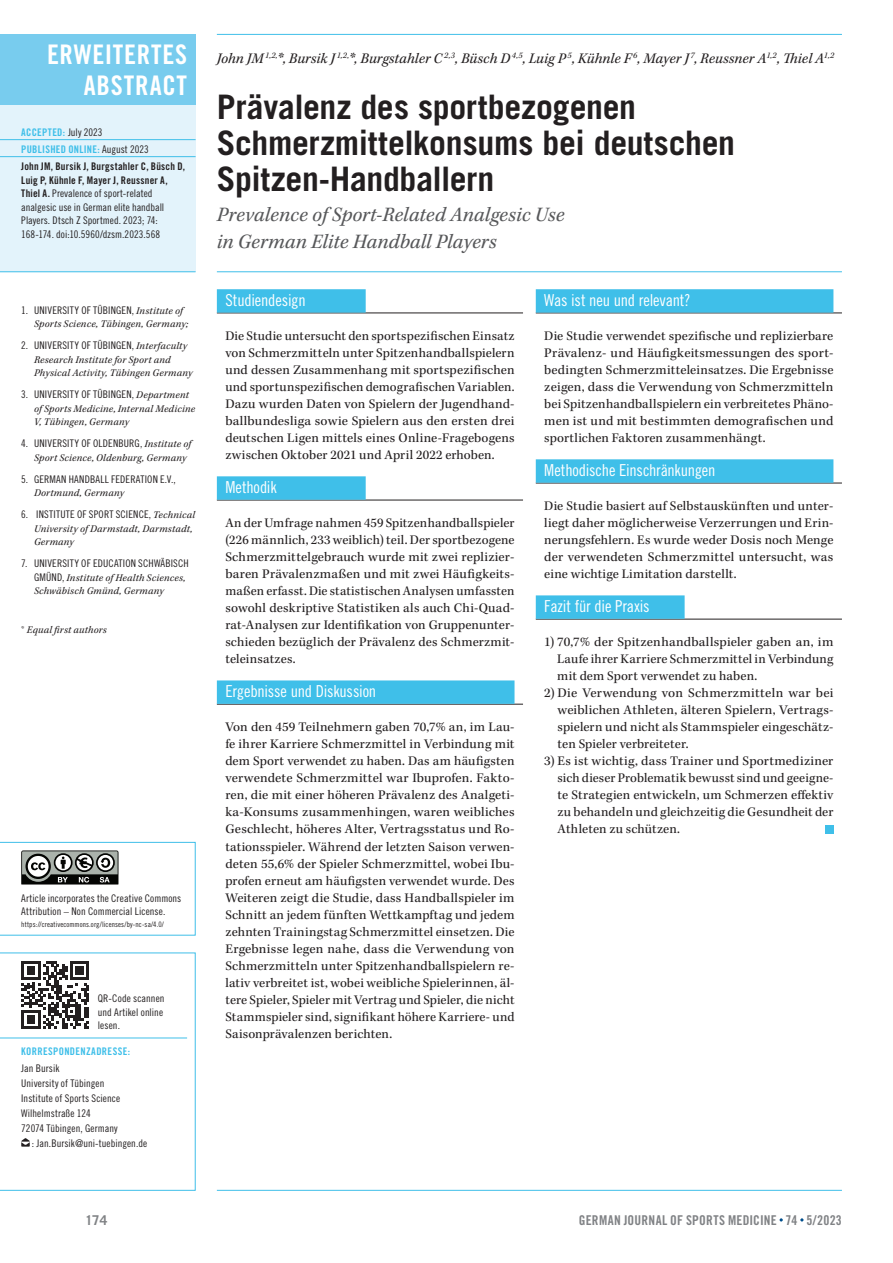
<style>
.page{position:relative;width:893px;height:1263px;background:#fff}
.page>*{position:absolute;margin:0;border:0;box-sizing:border-box;transform-origin:0 0}
.t1{font:700 33.75px/36px "Trade Gothic LT Std";letter-spacing:-.01em;color:#231f20}
.t2{font:27px/31.5px "Trade Gothic LT Std Bd Cn 20";letter-spacing:.03em;color:#fff;text-align:right}
.t3{font:italic 21px/27px "Kepler Std";letter-spacing:.005em;color:#57585a}
.t4{font:16.5px "Trade Gothic LT Std Cn 18";letter-spacing:-.01em;color:#fff}
.t5{font:italic 15px "Kepler Std";letter-spacing:.005em;color:#231f20}
.t6{font:13.5px/17px "Kepler Std";letter-spacing:.01em;color:#231f20;text-align:justify}
.t7{font:13.5px "Trade Gothic LT Std Bd Cn 20";letter-spacing:.02em;color:#808285}
.t8{font:700 13.5px "Trade Gothic LT Std";color:#808285}
.t9{font:10.5px/13.5px "Trade Gothic LT Std Cn 18";letter-spacing:.01em;color:#231f20}
.t10{font:italic 10.5px/13.5px "Kepler Std";letter-spacing:.02em;color:#231f20}
.t11{font:10.5px/13.5px "Trade Gothic LT Std Bd Cn 20";letter-spacing:.02em;color:#231f20}
.t12{font:10.5px/17px "Trade Gothic LT Std Bd Cn 20";letter-spacing:.03em;color:#3fbfe9}
.t13{font:7.5px "Trade Gothic LT Std Cn 18";letter-spacing:.015em;color:#231f20}
.s1{font-family:"Trade Gothic LT Std Cn 18";color:#231f20}
.s2{font-family:"Trade Gothic LT Std Bd Cn 20"}
.s3{font-family:"Kepler Std";font-style:italic}
.s4{font-family:"Trade Gothic LT Std Cn 18";font-style:normal}
.s5{font-family:"Kepler Std Scn Disp";font-style:normal}
</style>
<div class="page">
<hr style="left:217px;top:1190px;width:625px;height:1px;background:#3fbfe9">
<svg style="left:0;top:952px;width:196px;height:239px"></svg>
<hr style="left:217px;top:271px;width:625px;height:1px;background:#3fbfe9">
<hr style="left:217px;top:34px;width:625px;height:1px;background:#3fbfe9">
<div style="left:0;top:34px;width:196px;height:71px;background:#78ccee"></div>
<div style="left:0;top:105px;width:196px;height:167px;background:#e3f3fb"></div>
<hr style="left:0;top:271px;width:196px;height:1px;background:#3fbfe9">
<hr style="left:0;top:139px;width:196px;height:1px;background:#3fbfe9">
<hr style="left:0;top:156px;width:196px;height:1px;background:#3fbfe9">
<hr style="left:217px;top:313px;width:306px;height:1px;background:#231f20">
<div style="left:217px;top:289px;width:149px;height:24px;background:#3fbfe9"></div>
<hr style="left:217px;top:500px;width:306px;height:1px;background:#231f20">
<div style="left:217px;top:476px;width:149px;height:24px;background:#3fbfe9"></div>
<hr style="left:217px;top:704px;width:306px;height:1px;background:#231f20">
<div style="left:217px;top:680px;width:297px;height:24px;background:#3fbfe9"></div>
<hr style="left:536px;top:313px;width:306px;height:1px;background:#231f20">
<div style="left:536px;top:289px;width:297px;height:24px;background:#3fbfe9"></div>
<hr style="left:536px;top:483px;width:306px;height:1px;background:#231f20">
<div style="left:536px;top:459px;width:297px;height:24px;background:#3fbfe9"></div>
<hr style="left:536px;top:619px;width:306px;height:1px;background:#231f20">
<div style="left:536px;top:595px;width:149px;height:24px;background:#3fbfe9"></div>
<div style="left:825px;top:825px;width:8px;height:8px;background:#3fbfe9"></div>
<svg style="left:21px;top:1138px;width:9px;height:8px"></svg>
<svg style="left:21px;top:961px;width:68px;height:68px"></svg>
<svg style="left:0;top:842px;width:196px;height:93px"></svg>
<h2 class="t2" style="left:47px;top:38px;width:141px">ERWEITERTES<br>ABSTRACT</h2>
<p class="t12" style="left:21px;top:124px;width:129px">ACCEPTED: <span class="s1">July 2023<br></span>PUBLISHED ONLINE: <span class="s1">August 2023</span></p>
<p class="t11" style="left:21px;top:160px;width:165px">John JM, Bursik J, Burgstahler C, Büsch D,<br>Luig P, Kühnle F, Mayer J, Reussner A,</p>
<p class="t9" style="left:21px;top:186px;width:145px"><span class="s2">Thiel A.</span> Prevalence of sport-related analgesic use in German elite handball Players. Dtsch Z Sportmed. 2023; 74:<br>168-174. doi:10.5960/dzsm.2023.568</p>
<p class="t9" style="left:21px;top:303px;width:163px">1. UNIVERSITY OF TÜBINGEN, <span class="s3">Institute of</span></p>
<p class="t10" style="left:34px;top:318px;width:156px">Sports Science, Tübingen, Germany;</p>
<p class="t9" style="left:21px;top:339px;width:168px">2. UNIVERSITY OF TÜBINGEN, <span class="s3">Interfaculty</span></p>
<p class="t10" style="left:34px;top:353px;width:160px">Research Institute for Sport and<br>Physical Activity, Tübingen Germany</p>
<p class="t9" style="left:21px;top:388px;width:169px">3. UNIVERSITY OF TÜBINGEN, <span class="s3">Department</span></p>
<p class="t10" style="left:34px;top:402px;width:163px">of Sports Medicine, Internal Medicine<br>V, Tübingen, Germany</p>
<p class="t9" style="left:21px;top:437px;width:171px">4. UNIVERSITY OF OLDENBURG, <span class="s3">Institute of</span></p>
<p class="t10" style="left:34px;top:451px;width:154px">Sport Science, Oldenburg, Germany</p>
<p class="t9" style="left:21px;top:472px;width:156px">5. GERMAN HANDBALL FEDERATION E.V.,</p>
<p class="t10" style="left:34px;top:487px;width:92px">Dortmund, Germany</p>
<p class="t9" style="left:21px;top:508px;width:175px">6. INSTITUTE OF SPORT SCIENCE, <span class="s3">Technical</span></p>
<p class="t10" style="left:34px;top:522px;width:160px">University of Darmstadt, Darmstadt,<br>Germany</p>
<p class="t9" style="left:21px;top:557px;width:169px">7. UNIVERSITY OF EDUCATION SCHWÄBISCH</p>
<p class="t10" style="left:34px;top:571px;width:153px"><span class="s4">GMÜND,</span> Institute of Health Sciences,<br>Schwäbisch Gmünd, Germany</p>
<p class="t10" style="left:21px;top:623px;width:87px"><span class="s5">*</span> Equal first authors</p>
<p class="t9" style="left:21px;top:891px;width:162px">Article incorporates the Creative Commons<br>Attribution – Non Commercial License.</p>
<p class="t13" style="left:21px;top:920px;width:144px">https://creativecommons.org/licenses/by-nc-sa/4.0/</p>
<p class="t9" style="left:98px;top:991px;width:68px">QR-Code scannen und Artikel online lesen.</p>
<p class="t12" style="left:21px;top:1042px;width:111px">KORRESPONDENZADRESSE:</p>
<p class="t9" style="left:21px;top:1061px;width:40px">Jan Bursik</p>
<p class="t9" style="left:21px;top:1076px;width:85px">University of Tübingen</p>
<p class="t9" style="left:21px;top:1091px;width:100px">Institute of Sports Science</p>
<p class="t9" style="left:21px;top:1106px;width:71px">Wilhelmstraße 124</p>
<p class="t9" style="left:21px;top:1121px;width:98px">72074 Tübingen, Germany</p>
<p class="t9" style="left:32px;top:1136px;width:117px">: Jan.Bursik@uni-tuebingen.de</p>
<p class="t5" style="left:217px;top:50px;width:619px">John JM <sup>1,2,</sup>*, Bursik J <sup>1,2,</sup>*, Burgstahler C <sup>2,3</sup>, Büsch D <sup>4,5</sup>, Luig P <sup>5</sup>, Kühnle F <sup>6</sup>, Mayer J <sup>7</sup>, Reussner A<sup>1,2</sup>, Thiel A<sup>1,2</sup></p>
<h1 class="t1" style="left:217px;top:89px;width:520px">Prävalenz des sportbezogenen<br>Schmerzmittelkonsums bei deutschen<br>Spitzen-Handballern</h1>
<h3 class="t3" style="left:217px;top:202px;width:349px">Prevalence of Sport-Related Analgesic Use in German Elite Handball Players</h3>
<p class="t4" style="left:225px;top:290px;width:82px">Studiendesign</p>
<p class="t6" style="left:225px;top:328px;width:291px">Die Studie untersucht den sportspezifischen Einsatz von Schmerzmitteln unter Spitzenhandballspielern und dessen Zusammenhang mit sportspezifischen und sportunspezifischen demografischen Variablen.<br>Dazu wurden Daten von Spielern der Jugendhand&shy;ballbundesliga sowie Spielern aus den ersten drei deutschen Ligen mittels eines Online-Fragebogens zwischen Oktober 2021 und April 2022 erhoben.</p>
<p class="t4" style="left:225px;top:478px;width:53px">Methodik</p>
<p class="t6" style="left:225px;top:515px;width:291px">An der Umfrage nahmen 459 Spitzenhandballspieler (226 männlich, 233 weiblich) teil. Der sportbezogene Schmerzmittelgebrauch wurde mit zwei replizier&shy;baren Prävalenzmaßen und mit zwei Häufigkeits&shy;maßen erfasst. Die statistischen Analysen umfassten sowohl deskriptive Statistiken als auch Chi-Quad&shy;rat-Analysen zur Identifikation von Gruppenunter&shy;schieden bezüglich der Prävalenz des Schmerzmit&shy;teleinsatzes.</p>
<p class="t4" style="left:225px;top:682px;width:152px">Ergebnisse und Diskussion</p>
<p class="t6" style="left:225px;top:719px;width:291px">Von den 459 Teilnehmern gaben 70,7% an, im Lau&shy;fe ihrer Karriere Schmerzmittel in Verbindung mit dem Sport verwendet zu haben. Das am häufigsten verwendete Schmerzmittel war Ibuprofen. Fakto&shy;ren, die mit einer höheren Prävalenz des Analgeti&shy;ka-Konsums zusammenhingen, waren weibliches Geschlecht, höheres Alter, Vertragsstatus und Ro&shy;tationsspieler. Während der letzten Saison verwen&shy;deten 55,6% der Spieler Schmerzmittel, wobei Ibu&shy;profen erneut am häufigsten verwendet wurde. Des Weiteren zeigt die Studie, dass Handballspieler im Schnitt an jedem fünften Wettkampftag und jedem zehnten Trainingstag Schmerzmittel einsetzen. Die Ergebnisse legen nahe, dass die Verwendung von Schmerzmitteln unter Spitzenhandballspielern re&shy;lativ verbreitet ist, wobei weibliche Spielerinnen, äl&shy;tere Spieler, Spieler mit Vertrag und Spieler, die nicht Stammspieler sind, signifikant höhere Karriere- und Saisonprävalenzen berichten.</p>
<p class="t4" style="left:544px;top:290px;width:148px">Was ist neu und relevant?</p>
<p class="t6" style="left:544px;top:328px;width:291px">Die Studie verwendet spezifische und replizierbare Prävalenz- und Häufigkeitsmessungen des sport&shy;bedingten Schmerzmitteleinsatzes. Die Ergebnisse zeigen, dass die Verwendung von Schmerzmitteln bei Spitzenhandballspielern ein verbreitetes Phäno&shy;men ist und mit bestimmten demografischen und sportlichen Faktoren zusammenhängt.</p>
<p class="t4" style="left:544px;top:461px;width:173px">Methodische Einschränkungen</p>
<p class="t6" style="left:544px;top:498px;width:291px">Die Studie basiert auf Selbstauskünften und unter&shy;liegt daher möglicherweise Verzerrungen und Erin&shy;nerungsfehlern. Es wurde weder Dosis noch Menge der verwendeten Schmerzmittel untersucht, was eine wichtige Limitation darstellt.</p>
<p class="t4" style="left:544px;top:597px;width:107px">Fazit für die Praxis</p>
<p class="t6" style="left:557px;top:634px;width:278px;text-indent:-13px">1) 70,7% der Spitzenhandballspieler gaben an, im Laufe ihrer Karriere Schmerzmittel in Verbindung mit dem Sport verwendet zu haben.</p>
<p class="t6" style="left:557px;top:685px;width:277px;text-indent:-13px">2) Die Verwendung von Schmerzmitteln war bei weiblichen Athleten, älteren Spielern, Vertrags&shy;spielern und nicht als Stammspieler eingeschätz&shy;ten Spieler verbreiteter.</p>
<p class="t6" style="left:557px;top:753px;width:277px;text-indent:-13px">3) Es ist wichtig, dass Trainer und Sportmediziner sich dieser Problematik bewusst sind und geeigne&shy;te Strategien entwickeln, um Schmerzen effektiv zu behandeln und gleichzeitig die Gesundheit der Athleten zu schützen.</p>
<p class="t8" style="left:85px;top:1211px;width:24px">174</p>
<p class="t7" style="left:579px;top:1212px;width:265px">GERMAN JOURNAL OF SPORTS MEDICINE 74 5/2023</p>
</div>
